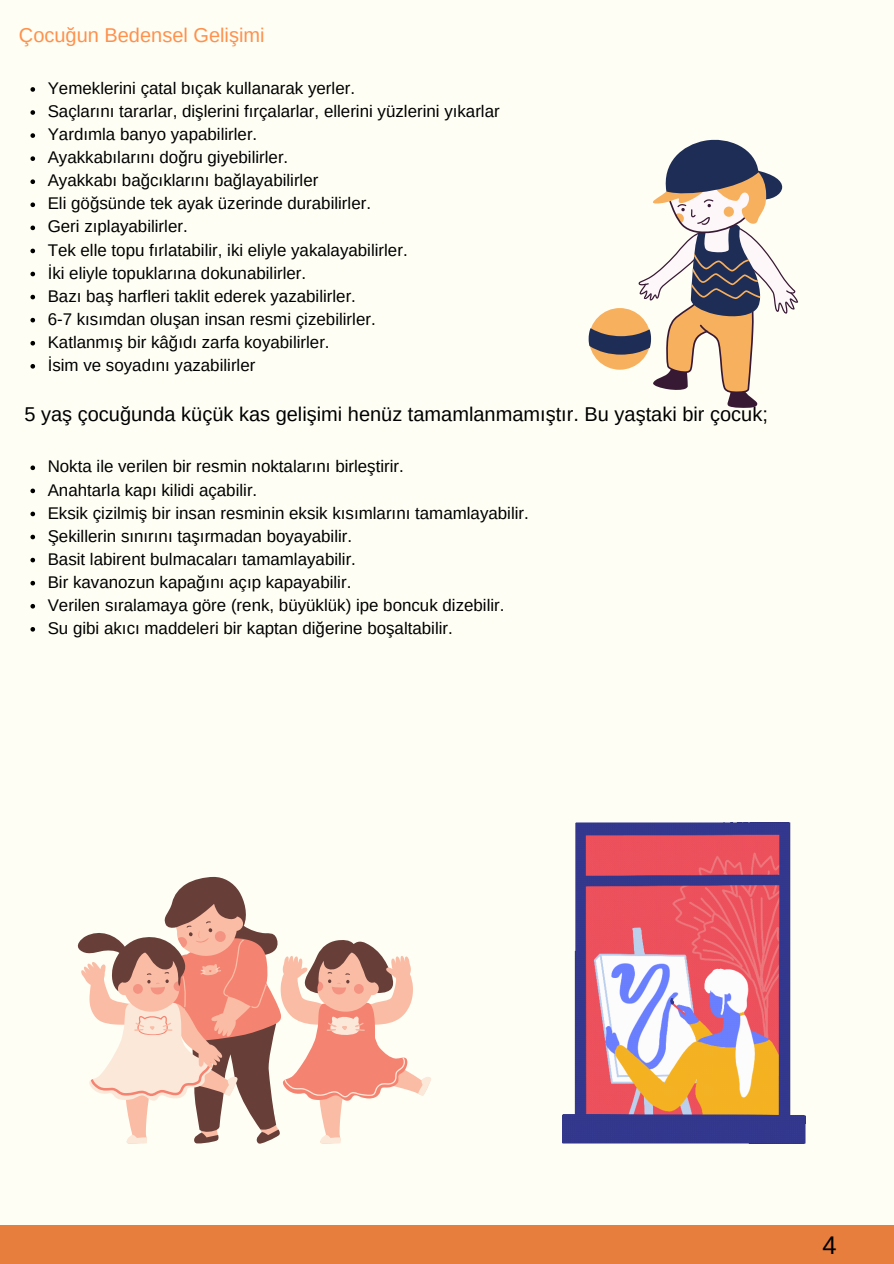
<style>
.page{position:relative;width:894px;height:1264px;background:#fff}
.page>*{position:absolute;margin:0;border:0;box-sizing:border-box;transform-origin:0 0}
.t1{font:25.5px "Arimo";color:#000}
.t2{font:19.95px "Arimo";color:#000}
.t3{font:19.95px "Arimo";color:#ff914d}
.t4{font:16.95px "Arimo";color:#000}
</style>
<div class="page">
<div style="left:0;top:0;width:893px;height:1263px;background:#fefef4"></div>
<div style="left:0;top:1225px;width:893px;height:38px;background:#e87e3d"></div>
<svg style="left:30px;top:87px;width:5px;height:5px"></svg>
<svg style="left:30px;top:110px;width:5px;height:5px"></svg>
<svg style="left:30px;top:133px;width:5px;height:5px"></svg>
<svg style="left:30px;top:156px;width:5px;height:5px"></svg>
<svg style="left:30px;top:179px;width:5px;height:5px"></svg>
<svg style="left:30px;top:202px;width:5px;height:5px"></svg>
<svg style="left:30px;top:225px;width:5px;height:5px"></svg>
<svg style="left:30px;top:249px;width:5px;height:4px"></svg>
<svg style="left:30px;top:272px;width:5px;height:4px"></svg>
<svg style="left:30px;top:295px;width:5px;height:4px"></svg>
<svg style="left:30px;top:318px;width:5px;height:4px"></svg>
<svg style="left:30px;top:341px;width:5px;height:4px"></svg>
<svg style="left:30px;top:364px;width:5px;height:4px"></svg>
<svg style="left:30px;top:465px;width:5px;height:5px"></svg>
<svg style="left:30px;top:488px;width:5px;height:5px"></svg>
<svg style="left:30px;top:511px;width:5px;height:5px"></svg>
<svg style="left:30px;top:534px;width:5px;height:5px"></svg>
<svg style="left:30px;top:558px;width:5px;height:4px"></svg>
<svg style="left:30px;top:581px;width:5px;height:4px"></svg>
<svg style="left:30px;top:604px;width:5px;height:4px"></svg>
<svg style="left:30px;top:627px;width:5px;height:4px"></svg>
<svg style="left:588px;top:139px;width:209px;height:269px"></svg>
<img style="left:562px;top:822px;width:243px;height:321px">
<svg style="left:77px;top:876px;width:354px;height:267px"></svg>
<p class="t3" style="left:19px;top:24px;width:247px">Çocuğun Bedensel Gelişimi</p>
<p class="t4" style="left:48px;top:79px;width:309px">Yemeklerini çatal bıçak kullanarak yerler.</p>
<p class="t4" style="left:48px;top:102px;width:453px">Saçlarını tararlar, dişlerini fırçalarlar, ellerini yüzlerini yıkarlar</p>
<p class="t4" style="left:48px;top:125px;width:211px">Yardımla banyo yapabilirler.</p>
<p class="t4" style="left:48px;top:148px;width:242px">Ayakkabılarını doğru giyebilirler.</p>
<p class="t4" style="left:48px;top:171px;width:272px">Ayakkabı bağcıklarını bağlayabilirler</p>
<p class="t4" style="left:48px;top:194px;width:325px">Eli göğsünde tek ayak üzerinde durabilirler.</p>
<p class="t4" style="left:48px;top:217px;width:141px">Geri zıplayabilirler.</p>
<p class="t4" style="left:48px;top:240px;width:361px">Tek elle topu fırlatabilir, iki eliyle yakalayabilirler.</p>
<p class="t4" style="left:48px;top:263px;width:260px">İki eliyle topuklarına dokunabilirler.</p>
<p class="t4" style="left:48px;top:286px;width:310px">Bazı baş harfleri taklit ederek yazabilirler.</p>
<p class="t4" style="left:48px;top:309px;width:329px">6-7 kısımdan oluşan insan resmi çizebilirler.</p>
<p class="t4" style="left:48px;top:332px;width:283px">Katlanmış bir kâğıdı zarfa koyabilirler.</p>
<p class="t4" style="left:48px;top:355px;width:209px">İsim ve soyadını yazabilirler</p>
<p class="t2" style="left:24px;top:402px;width:744px">5 yaş çocuğunda küçük kas gelişimi henüz tamamlanmamıştır. Bu yaştaki bir çocuk;</p>
<p class="t4" style="left:48px;top:457px;width:357px">Nokta ile verilen bir resmin noktalarını birleştirir.</p>
<p class="t4" style="left:48px;top:480px;width:211px">Anahtarla kapı kilidi açabilir.</p>
<p class="t4" style="left:48px;top:503px;width:482px">Eksik çizilmiş bir insan resminin eksik kısımlarını tamamlayabilir.</p>
<p class="t4" style="left:48px;top:526px;width:306px">Şekillerin sınırını taşırmadan boyayabilir.</p>
<p class="t4" style="left:48px;top:549px;width:310px">Basit labirent bulmacaları tamamlayabilir.</p>
<p class="t4" style="left:48px;top:572px;width:305px">Bir kavanozun kapağını açıp kapayabilir.</p>
<p class="t4" style="left:48px;top:595px;width:458px">Verilen sıralamaya göre (renk, büyüklük) ipe boncuk dizebilir.</p>
<p class="t4" style="left:48px;top:618px;width:406px">Su gibi akıcı maddeleri bir kaptan diğerine boşaltabilir.</p>
<p class="t1" style="left:822px;top:1230px;width:16px">4</p>
</div>
